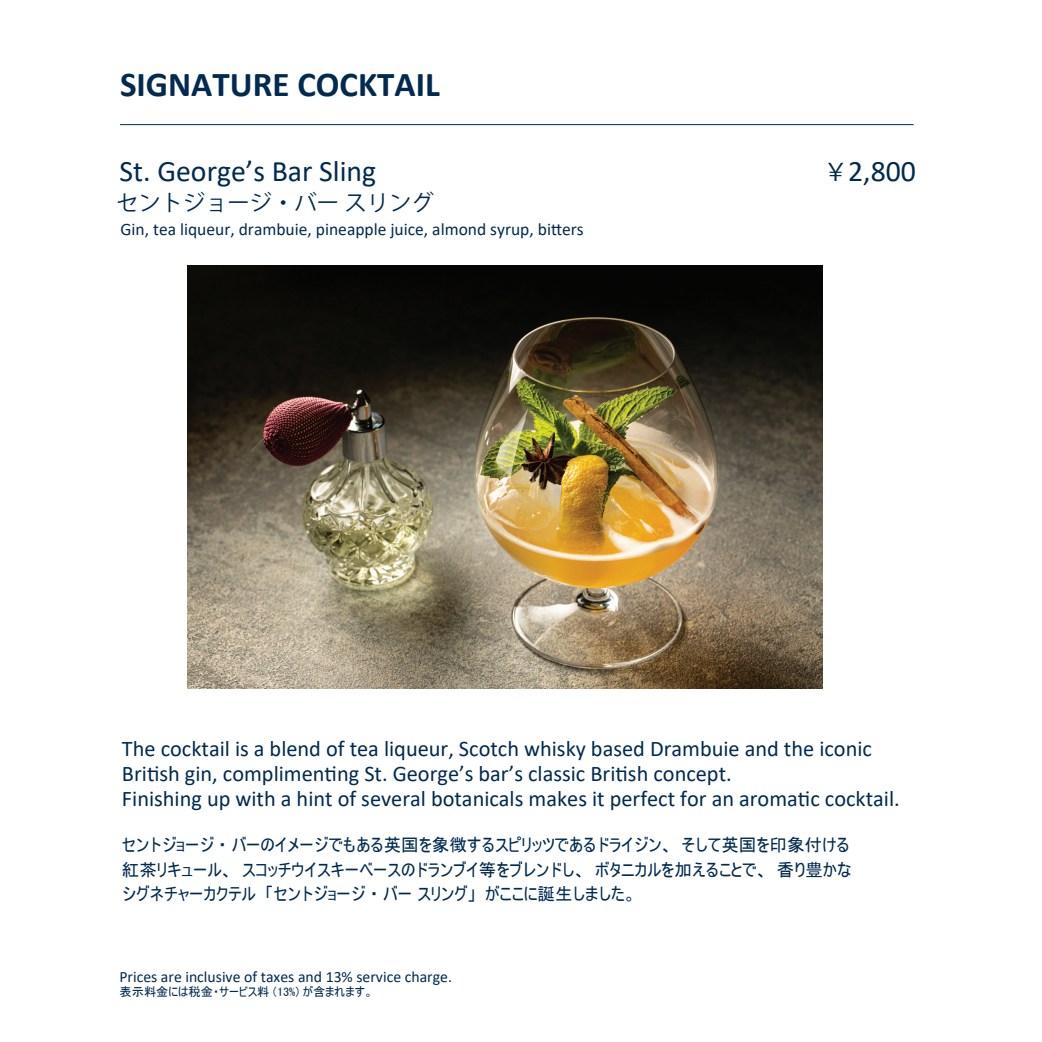
<style>
.page{position:relative;width:1042px;height:1042px;background:#fff}
.page>*{position:absolute;margin:0;border:0;box-sizing:border-box;transform-origin:0 0}
.t1{font:700 35px "Calibri";color:#002a51}
.t2{font:29.75px "Calibri";color:#002a51}
.t3{font:22.4px/24.8px "Calibri";color:#002a51}
.t4{font:22.4px "Koz Go Pr 6 N";color:#002a51}
.t5{font:17.5px/24.8px "MS UI Gothic";color:#002a51}
.t6{font:17.5px "Calibri";color:#002a51}
.t7{font:15.75px "Calibri";color:#002a51}
.t8{font:12.25px "MS UI Gothic";color:#002a51}
.s1{font-family:"Koz Go Pr 6 N";font-size:24.85px}
</style>
<div class="page">
<hr style="left:120px;top:124px;width:793px;height:1px;background:#002a51">
<img style="left:188px;top:265px;width:635px;height:423px">
<h1 class="t1" style="left:120px;top:60px;width:321px">SIGNATURE COCKTAIL</h1>
<h2 class="t2" style="left:119px;top:150px;width:258px">St. George’s Bar Sling</h2>
<p class="t4" style="left:116px;top:191px;width:319px">セントジョージ・バー スリング</p>
<p class="t6" style="left:121px;top:217px;width:465px">Gin, tea liqueur, drambuie, pineapple juice, almond syrup, bitters</p>
<h2 class="t2" style="left:823px;top:150px;width:94px"><span class="s1">￥</span>2,800</h2>
<p class="t3" style="left:122px;top:736px;width:779px">The cocktail is a blend of tea liqueur, Scotch whisky based Drambuie and the iconic<br>British gin, complimenting St. Georgeʼs barʼs classic British concept.<br>Finishing up with a hint of several botanicals makes it perfect for an aromatic cocktail.</p>
<p class="t5" style="left:122px;top:832px;width:731px">セントジョージ・バーのイメージでもある英国を象徴するスピリッツであるドライジン、そして英国を印象付ける紅茶リキュール、スコッチウイスキーベースのドランブイ等をブレンドし、ボタニカルを加えることで、香り豊かなシグネチャーカクテル「セントジョージ・バー スリング」がここに誕生しました。</p>
<p class="t7" style="left:119px;top:966px;width:334px">Prices are inclusive of taxes and 13% service charge.</p>
<p class="t8" style="left:119px;top:985px;width:255px">表示料金には税金・サービス料 (13%) が含まれます。</p>
</div>
